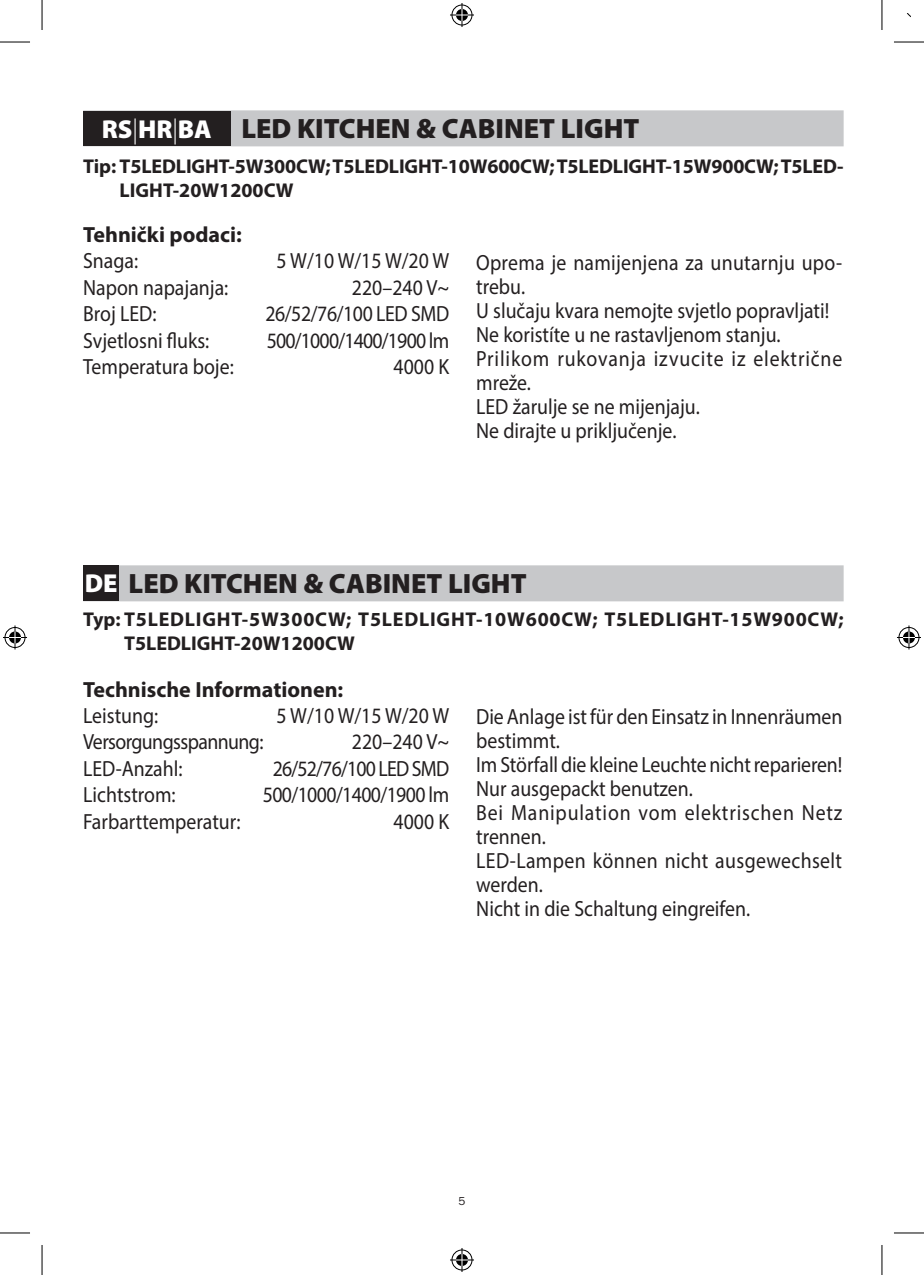
<style>
.page{position:relative;width:924px;height:1275px;background:#fff}
.page>*{position:absolute;margin:0;border:0;box-sizing:border-box;transform-origin:0 0}
.t1{font:900 28px "Myriad Pro";color:#231f20}
.t2{font:900 26px "Myriad Pro";color:#fff}
.t3{font:22px/24px "Myriad Pro";color:#231f20;scale:.9 1}
.t4{font:22px "Myriad Pro";letter-spacing:-.03em;color:#231f20;scale:.9 1}
.t5{font:700 22px "Myriad Pro";color:#231f20}
.t6{font:22px "Myriad Pro";letter-spacing:-.04em;color:#231f20;scale:.9 1}
.t7{font:22px "Myriad Pro";letter-spacing:-.02em;color:#231f20;scale:.9 1}
.t8{font:700 20px/24px "Myriad Pro";color:#231f20}
.t9{font:700 20px/24px "Myriad Pro";letter-spacing:.04em;color:#231f20}
.t10{font:12px "Franklin Got Itc TEE";color:#231f20}
.s1{font-weight:300}
.s2{font-size:26px;color:#fff}
</style>
<div class="page">
<div style="left:83px;top:110px;width:760px;height:36px;background:#c7c8ca"></div>
<div style="left:83px;top:111px;width:147px;height:35px;background:#231f20"></div>
<div style="left:83px;top:565px;width:760px;height:36px;background:#c7c8ca"></div>
<div style="left:83px;top:564px;width:36px;height:36px;background:#231f20"></div>
<hr style="left:0;top:42px;width:30px;height:1px;background:#000">
<hr style="left:893px;top:42px;width:30px;height:1px;background:#000">
<hr style="left:0;top:1232px;width:30px;height:1px;background:#000">
<hr style="left:893px;top:1232px;width:30px;height:1px;background:#000">
<hr style="left:42px;top:0;width:1px;height:30px;background:#000">
<hr style="left:42px;top:1245px;width:1px;height:30px;background:#000">
<hr style="left:881px;top:0;width:1px;height:30px;background:#000">
<hr style="left:881px;top:1245px;width:1px;height:30px;background:#000">
<svg style="left:450px;top:3px;width:24px;height:24px"></svg>
<svg style="left:450px;top:1248px;width:24px;height:24px"></svg>
<svg style="left:3px;top:625px;width:24px;height:24px"></svg>
<svg style="left:897px;top:625px;width:23px;height:24px"></svg>
<p class="t1" style="left:241px;top:110px;width:399px">LED KITCHEN &amp; CABINET LIGHT</p>
<p class="t8" style="left:120px;top:154px;width:725px;text-indent:-36px">Tip: T5LEDLIGHT-5W300CW; T5LEDLIGHT-10W600CW; T5LEDLIGHT-15W900CW; T5LED-<br>LIGHT-20W1200CW</p>
<p class="t2" style="left:102px;top:112px;width:111px">RS<span class="s1">|</span>HR<span class="s1">|</span>BA</p>
<p class="t5" style="left:83px;top:220px;width:160px">Tehnički podaci:</p>
<p class="t3" style="left:83px;top:249px;width:63px">Snaga:</p>
<p class="t3" style="left:276px;top:249px;width:193px">5 W/10 W/15 W/20 W</p>
<p class="t3" style="left:83px;top:275px;width:163px">Napon napajanja:</p>
<p class="t3" style="left:352px;top:275px;width:109px">220–240 V~</p>
<p class="t3" style="left:83px;top:301px;width:83px">Broj LED:</p>
<p class="t7" style="left:265px;top:300px;width:206px">26/52/76/100 LED SMD</p>
<p class="t3" style="left:83px;top:328px;width:142px">Svjetlosni fluks:</p>
<p class="t6" style="left:267px;top:327px;width:204px">500/1000/1400/1900 lm</p>
<p class="t3" style="left:83px;top:354px;width:169px">Temperatura boje:</p>
<p class="t3" style="left:393px;top:354px;width:63px">4000 K</p>
<p class="t3" style="left:476px;top:250px;width:408px">Oprema je namijenjena za unutarnju upo&shy;trebu.<br>U slučaju kvara nemojte svjetlo popravljati!<br>Ne koristíte u ne rastavljenom stanju.<br>Prilikom rukovanja izvucite iz električne mreže.<br>LED žarulje se ne mijenjaju.<br>Ne dirajte u priključenje.</p>
<p class="t1" style="left:85px;top:565px;width:443px"><span class="s2">DE</span> LED KITCHEN &amp; CABINET LIGHT</p>
<p class="t9" style="left:124px;top:607px;width:721px;text-indent:-41px">Typ: T5LEDLIGHT-5W300CW; T5LEDLIGHT-10W600CW; T5LEDLIGHT-15W900CW;<br>T5LEDLIGHT-20W1200CW</p>
<p class="t5" style="left:83px;top:675px;width:261px">Technische Informationen:</p>
<p class="t3" style="left:83px;top:703px;width:85px">Leistung:</p>
<p class="t3" style="left:276px;top:703px;width:193px">5 W/10 W/15 W/20 W</p>
<p class="t4" style="left:83px;top:728px;width:202px">Versorgungsspannung:</p>
<p class="t3" style="left:352px;top:729px;width:109px">220–240 V~</p>
<p class="t3" style="left:83px;top:756px;width:112px">LED-Anzahl:</p>
<p class="t6" style="left:273px;top:755px;width:197px">26/52/76/100 LED SMD</p>
<p class="t3" style="left:83px;top:782px;width:104px">Lichtstrom:</p>
<p class="t4" style="left:263px;top:781px;width:208px">500/1000/1400/1900 lm</p>
<p class="t3" style="left:83px;top:809px;width:176px">Farbarttemperatur:</p>
<p class="t3" style="left:393px;top:809px;width:63px">4000 K</p>
<p class="t3" style="left:476px;top:704px;width:408px">Die Anlage ist für den Einsatz in Innenräumen bestimmt.<br>Im Störfall die kleine Leuchte nicht reparieren!<br>Nur ausgepackt benutzen.<br>Bei Manipulation vom elektrischen Netz trennen.<br>LED-Lampen können nicht ausgewechselt werden.<br>Nicht in die Schaltung eingreifen.</p>
<p class="t10" style="left:458px;top:1194px;width:9px">5</p>
</div>
